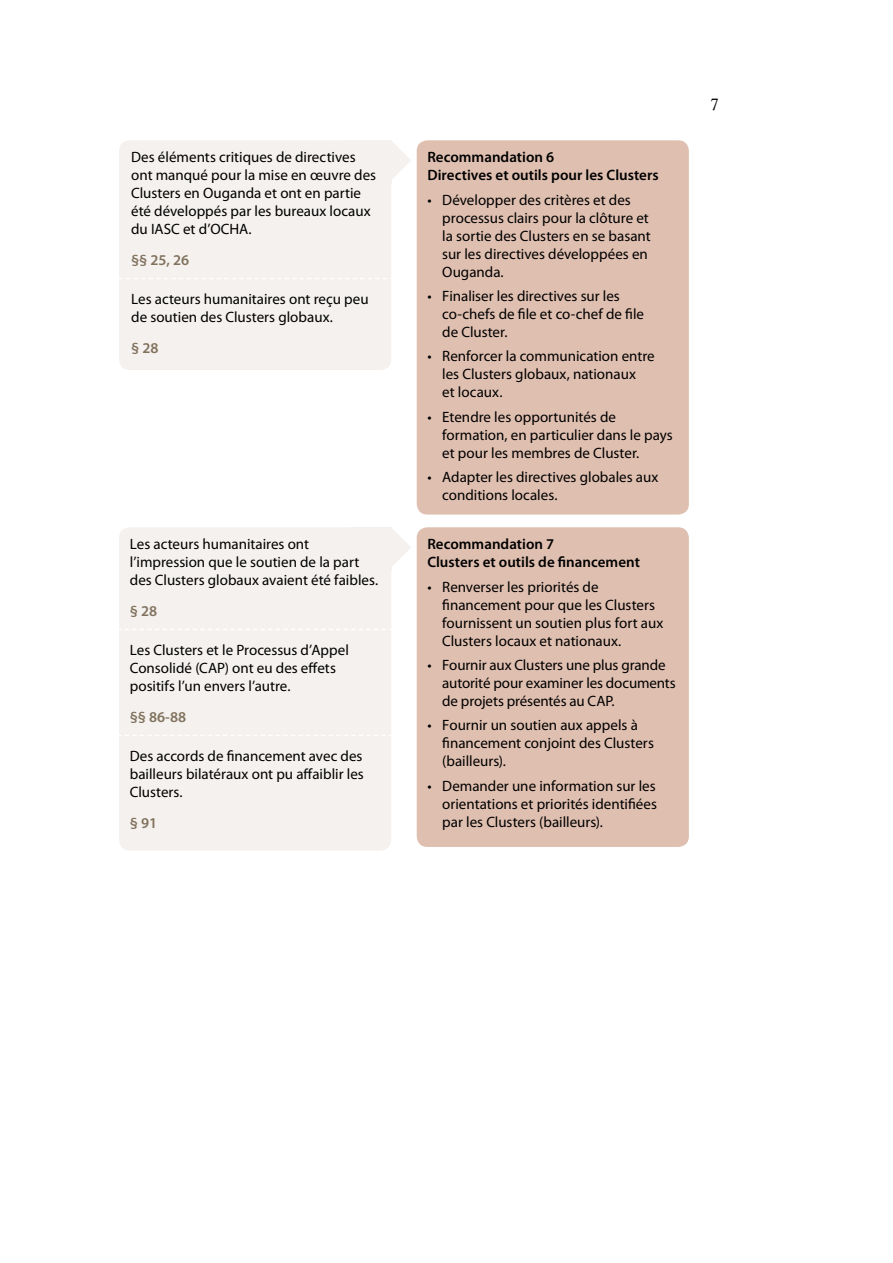
<style>
.page{position:relative;width:893px;height:1263px;background:#fff}
.page>*{position:absolute;margin:0;border:0;box-sizing:border-box;transform-origin:0 0}
.t1{font:16.5px "Calisto";color:#000}
.t2{font:15px/18px "Myriad Pro";color:#000}
.t3{font:600 15px/18px "Myriad Pro";color:#000}
.t4{font:600 15px "Myriad Pro";color:#81725e}
</style>
<div class="page">
<div style="left:417px;top:140px;width:272px;height:374px;background:#dfbfb0;border-radius:11px"></div>
<div style="left:417px;top:527px;width:272px;height:320px;background:#dfbfb0;border-radius:11px"></div>
<svg style="left:384px;top:140px;width:27px;height:40px"></svg>
<svg style="left:384px;top:527px;width:27px;height:40px"></svg>
<div style="left:119px;top:140px;width:272px;height:230px;background:#f4f1ee;border-radius:11px"></div>
<svg style="left:119px;top:278px;width:272px;height:1px"></svg>
<div style="left:119px;top:527px;width:272px;height:323px;background:#f4f1ee;border-radius:11px"></div>
<svg style="left:119px;top:629px;width:272px;height:1px"></svg>
<svg style="left:119px;top:735px;width:272px;height:1px"></svg>
<p class="t2" style="left:131px;top:148px;width:246px">Des éléments critiques de directives ont manqué pour la mise en œuvre des<br>Clusters en Ouganda et ont en partie été développés par les bureaux locaux du IASC et d’OCHA.</p>
<p class="t4" style="left:131px;top:250px;width:60px">§§ 25, 26</p>
<p class="t2" style="left:131px;top:290px;width:239px">Les acteurs humanitaires ont reçu peu de soutien des Clusters globaux.</p>
<p class="t4" style="left:131px;top:338px;width:29px">§ 28</p>
<p class="t2" style="left:130px;top:535px;width:250px">Les acteurs humanitaires ont l’impression que le soutien de la part des Clusters globaux avaient été faibles.</p>
<p class="t4" style="left:130px;top:601px;width:29px">§ 28</p>
<p class="t2" style="left:130px;top:641px;width:221px">Les Clusters et le Processus d’Appel<br>Consolidé (CAP) ont eu des effets positifs l’un envers l’autre.</p>
<p class="t4" style="left:130px;top:707px;width:58px">§§ 86-88</p>
<p class="t2" style="left:130px;top:747px;width:235px;text-align:justify">Des accords de financement avec des bailleurs bilatéraux ont pu affaiblir les Clusters.</p>
<p class="t4" style="left:130px;top:813px;width:29px">§ 91</p>
<p class="t3" style="left:427px;top:148px;width:233px">Recommandation 6<br>Directives et outils pour les Clusters</p>
<p class="t2" style="left:442px;top:190px;width:210px;text-indent:-15px">• Développer des critères et des processus clairs pour la clôture et la sortie des Clusters en se basant sur les directives développées en<br>Ouganda.</p>
<p class="t2" style="left:442px;top:287px;width:203px;text-indent:-15px">• Finaliser les directives sur les co-chefs de file et co-chef de file de Cluster.</p>
<p class="t2" style="left:442px;top:347px;width:214px;text-indent:-15px">• Renforcer la communication entre les Clusters globaux, nationaux<br>et locaux.</p>
<p class="t2" style="left:442px;top:407px;width:232px;text-indent:-15px">• Etendre les opportunités de formation, en particulier dans le pays et pour les membres de Cluster.</p>
<p class="t2" style="left:442px;top:468px;width:218px;text-indent:-15px">• Adapter les directives globales aux conditions locales.</p>
<p class="t3" style="left:427px;top:535px;width:214px">Recommandation 7<br>Clusters et outils de financement</p>
<p class="t2" style="left:442px;top:577px;width:223px;text-indent:-15px">• Renverser les priorités de financement pour que les Clusters fournissent un soutien plus fort aux<br>Clusters locaux et nationaux.</p>
<p class="t2" style="left:442px;top:656px;width:235px;text-indent:-15px">• Fournir aux Clusters une plus grande autorité pour examiner les documents de projets présentés au CAP.</p>
<p class="t2" style="left:442px;top:716px;width:213px;text-indent:-15px">• Fournir un soutien aux appels à financement conjoint des Clusters (bailleurs).</p>
<p class="t2" style="left:442px;top:776px;width:216px;text-align:justify;text-indent:-15px">• Demander une information sur les orientations et priorités identifiées par les Clusters (bailleurs).</p>
<p class="t1" style="left:710px;top:95px;width:10px">7</p>
</div>
